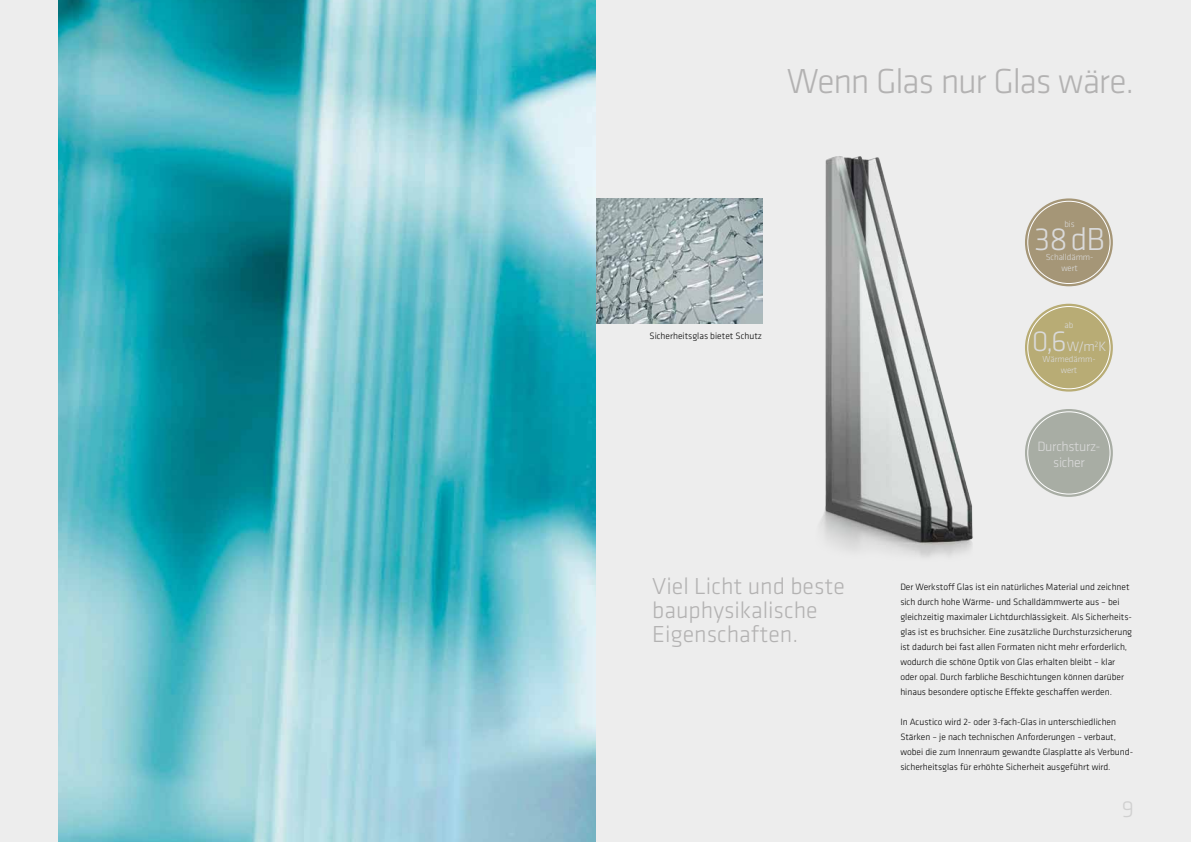
<style>
.page{position:relative;width:1191px;height:842px;background:#fff}
.page>*{position:absolute;margin:0;border:0;box-sizing:border-box;transform-origin:0 0}
.t1{font:300 36px "Klavika Basic";letter-spacing:-.04em;color:#b3b2b2}
.t2{font:300 33px "Klavika Basic";color:#dadada}
.t3{font:300 24px/24px "Klavika Basic";color:#b3b2b2}
.t4{font:300 24px "Klavika Basic";color:#d0d0d0}
.t5{font:300 14px/16.8px "Klavika Basic";letter-spacing:-.025em;color:#dadada;text-align:center}
.t6{font:300 9.5px/15px "Klavika Basic";color:#000}
.t7{font:300 9px/10.8px "Klavika Basic";letter-spacing:-.01em;color:#dadada;text-align:center}
.s1{font-size:30px}
</style>
<div class="page">
<div style="left:595px;top:0;width:596px;height:842px;background:#ededed"></div>
<img style="left:595px;top:0;width:1px;height:842px">
<img style="left:762px;top:156px;width:329px;height:401px">
<img style="left:595px;top:198px;width:167px;height:126px">
<div style="left:1025px;top:198px;width:87px;height:88px;background:#a59677;border-radius:50%"></div>
<div style="left:1027px;top:201px;width:83px;height:83px;border:1px solid #fff;border-radius:50%"></div>
<div style="left:1025px;top:304px;width:87px;height:88px;background:#b8ac75;border-radius:50%"></div>
<div style="left:1027px;top:306px;width:83px;height:83px;border:1px solid #fff;border-radius:50%"></div>
<div style="left:1025px;top:409px;width:87px;height:88px;background:#a8ada4;border-radius:50%"></div>
<div style="left:1027px;top:412px;width:83px;height:82px;border:1px solid #fff;border-radius:50%"></div>
<div style="left:0;top:0;width:595px;height:842px;background:#ededed"></div>
<img style="left:58px;top:0;width:537px;height:842px">
<h1 class="t1" style="left:786px;top:59px;width:349px">Wenn Glas nur Glas wäre.</h1>
<p class="t6" style="left:649px;top:329px;width:114px">Sicherheitsglas bietet Schutz</p>
<p class="t6" style="left:651px;top:329px;width:114px">Sicherheitsglas bietet Schutz</p>
<h3 class="t3" style="left:652px;top:574px;width:194px">Viel Licht und beste bauphysikalische<br>Eigenschaften.</h3>
<p class="t7" style="left:1064px;top:218px;width:12px">bis</p>
<h2 class="t2" style="left:1034px;top:219px;width:72px">38dB</h2>
<p class="t7" style="left:1045px;top:252px;width:49px">Schalldämm&shy;wert</p>
<p class="t7" style="left:1064px;top:320px;width:10px">ab</p>
<h3 class="t5" style="left:1031px;top:338px;width:76px"><span class="s1">0,6</span> W/m<sup>2</sup>K</h3>
<p class="t7" style="left:1042px;top:353px;width:55px">Wärmedämm&shy;wert</p>
<h3 class="t5" style="left:1037px;top:437px;width:65px">Durchsturz&shy;sicher</h3>
<p class="t6" style="left:900px;top:579px;width:233px">Der Werkstoff Glas ist ein natürliches Material und zeichnet sich durch hohe Wärme- und Schalldämmwerte aus – bei gleichzeitig maximaler Lichtdurchlässigkeit. Als Sicherheits&shy;glas ist es bruchsicher. Eine zusätzliche Durchsturzsicherung ist dadurch bei fast allen Formaten nicht mehr erforderlich, wodurch die schöne Optik von Glas erhalten bleibt – klar oder opal. Durch farbliche Beschichtungen können darüber hinaus besondere optische Effekte geschaffen werden.</p>
<p class="t6" style="left:900px;top:714px;width:234px">In Acustico wird 2- oder 3-fach-Glas in unterschiedlichen Stärken – je nach technischen Anforderungen – verbaut, wobei die zum Innenraum gewandte Glasplatte als Verbund&shy;sicherheitsglas für erhöhte Sicherheit ausgeführt wird.</p>
<h3 class="t4" style="left:1122px;top:795px;width:14px">9</h3>
</div>
